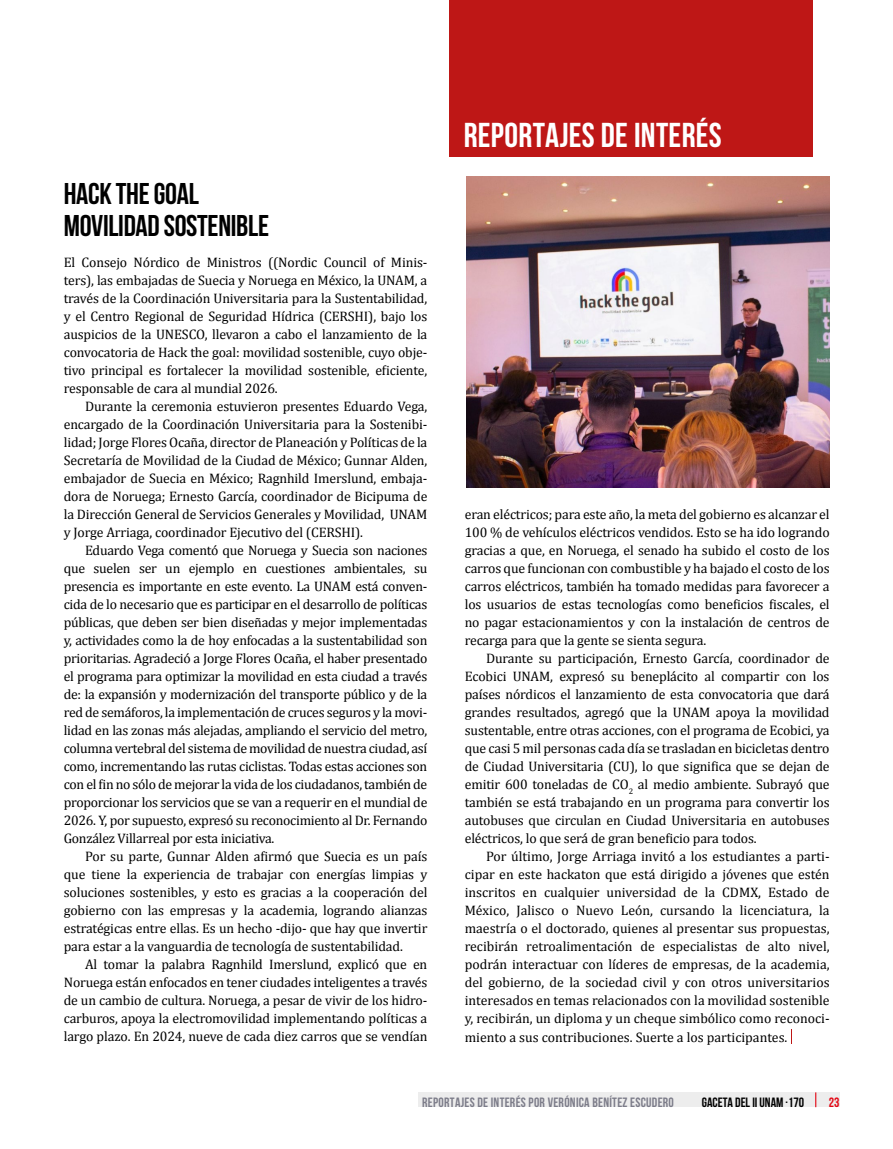
<style>
.page{position:relative;width:893px;height:1149px;background:#fff}
.page>*{position:absolute;margin:0;border:0;box-sizing:border-box;transform-origin:0 0}
.t1{font:700 34.5px "Bebas Neue";letter-spacing:.01em;color:#fff}
.t2{font:700 30px/31.5px "Bebas Neue";letter-spacing:-.01em;color:#000}
.t3{font:13.8px/18px "Cambria";letter-spacing:-.01em;color:#000;text-align:justify}
.t4{font:700 13.5px "Bebas Neue";letter-spacing:.02em;color:#7c7c89}
.t5{font:700 13.5px "Bebas Neue";color:#000}
.t6{font:700 13.5px "Bebas Neue";color:#e30613}
</style>
<div class="page">
<div style="left:418px;top:1092px;width:422px;height:14px;background:#ededed"></div>
<div style="left:450px;top:0;width:363px;height:156px;background:#be1716"></div>
<svg style="left:791px;top:1029px;width:1px;height:14px"></svg>
<img style="left:467px;top:176px;width:363px;height:311px">
<h2 class="t2" style="left:64px;top:178px;width:207px">HACK THE GOAL<br>MOVILIDAD SOSTENIBLE</h2>
<p class="t3" style="left:64px;top:253px;width:365px">El Consejo Nórdico de Ministros ((Nordic Council of Minis&shy;ters), las embajadas de Suecia y Noruega en México, la UNAM, a través de la Coordinación Universitaria para la Sustentabilidad, y el Centro Regional de Seguridad Hídrica (CERSHI), bajo los auspicios de la UNESCO, llevaron a cabo el lanzamiento de la convocatoria de Hack the goal: movilidad sostenible, cuyo obje&shy;tivo principal es fortalecer la movilidad sostenible, eficiente, responsable de cara al mundial 2026.</p>
<p class="t3" style="left:64px;top:397px;width:365px;text-indent:21px">Durante la ceremonia estuvieron presentes Eduardo Vega, encargado de la Coordinación Universitaria para la Sostenibi&shy;lidad; Jorge Flores Ocaña, director de Planeación y Políticas de la Secretaría de Movilidad de la Ciudad de México; Gunnar Alden, embajador de Suecia en México; Ragnhild Imerslund, embaja&shy;dora de Noruega; Ernesto García, coordinador de Bicipuma de la Dirección General de Servicios Generales y Movilidad, UNAM y Jorge Arriaga, coordinador Ejecutivo del (CERSHI).</p>
<p class="t3" style="left:64px;top:541px;width:365px;text-indent:21px">Eduardo Vega comentó que Noruega y Suecia son naciones que suelen ser un ejemplo en cuestiones ambientales, su presencia es importante en este evento. La UNAM está conven&shy;cida de lo necesario que es participar en el desarrollo de políticas públicas, que deben ser bien diseñadas y mejor implementadas y, actividades como la de hoy enfocadas a la sustentabilidad son prioritarias. Agradeció a Jorge Flores Ocaña, el haber presentado el programa para optimizar la movilidad en esta ciudad a través de: la expansión y modernización del transporte público y de la red de semáforos, la implementación de cruces seguros y la movi&shy;lidad en las zonas más alejadas, ampliando el servicio del metro, columna vertebral del sistema de movilidad de nuestra ciudad, así como, incrementando las rutas ciclistas. Todas estas acciones son con el fin no sólo de mejorar la vida de los ciudadanos, también de proporcionar los servicios que se van a requerir en el mundial de 2026. Y, por supuesto, expresó su reconocimiento al Dr. Fernando González Villarreal por esta iniciativa.</p>
<p class="t3" style="left:64px;top:847px;width:365px;text-indent:21px">Por su parte, Gunnar Alden afirmó que Suecia es un país que tiene la experiencia de trabajar con energías limpias y soluciones sostenibles, y esto es gracias a la cooperación del gobierno con las empresas y la academia, logrando alianzas estratégicas entre ellas. Es un hecho -dijo- que hay que invertir para estar a la vanguardia de tecnología de sustentabilidad.</p>
<p class="t3" style="left:64px;top:955px;width:365px;text-indent:21px">Al tomar la palabra Ragnhild Imerslund, explicó que en Noruega están enfocados en tener ciudades inteligentes a través de un cambio de cultura. Noruega, a pesar de vivir de los hidro&shy;carburos, apoya la electromovilidad implementando políticas a largo plazo. En 2024, nueve de cada diez carros que se vendían</p>
<h1 class="t1" style="left:464px;top:116px;width:260px">REPORTAJES DE INTERÉS</h1>
<p class="t3" style="left:465px;top:505px;width:366px">eran eléctricos; para este año, la meta del gobierno es alcanzar el 100 % de vehículos eléctricos vendidos. Esto se ha ido logrando gracias a que, en Noruega, el senado ha subido el costo de los carros que funcionan con combustible y ha bajado el costo de los carros eléctricos, también ha tomado medidas para favorecer a los usuarios de estas tecnologías como beneficios fiscales, el no pagar estacionamientos y con la instalación de centros de recarga para que la gente se sienta segura.</p>
<p class="t3" style="left:465px;top:649px;width:366px;text-indent:21px">Durante su participación, Ernesto García, coordinador de Ecobici UNAM, expresó su beneplácito al compartir con los países nórdicos el lanzamiento de esta convocatoria que dará grandes resultados, agregó que la UNAM apoya la movilidad sustentable, entre otras acciones, con el programa de Ecobici, ya que casi 5 mil personas cada día se trasladan en bicicletas dentro de Ciudad Universitaria (CU), lo que significa que se dejan de emitir 600 toneladas de CO<sub>2</sub> al medio ambiente. Subrayó que también se está trabajando en un programa para convertir los autobuses que circulan en Ciudad Universitaria en autobuses eléctricos, lo que será de gran beneficio para todos.</p>
<p class="t3" style="left:465px;top:847px;width:366px;text-indent:21px">Por último, Jorge Arriaga invitó a los estudiantes a parti&shy;cipar en este hackaton que está dirigido a jóvenes que estén inscritos en cualquier universidad de la CDMX, Estado de México, Jalisco o Nuevo León, cursando la licenciatura, la maestría o el doctorado, quienes al presentar sus propuestas, recibirán retroalimentación de especialistas de alto nivel, podrán interactuar con líderes de empresas, de la academia, del gobierno, de la sociedad civil y con otros universitarios interesados en temas relacionados con la movilidad sostenible y, recibirán, un diploma y un cheque simbólico como reconoci&shy;miento a sus contribuciones. Suerte a los participantes.</p>
<p class="t4" style="left:422px;top:1094px;width:253px">REPORTAJES DE INTERÉS POR VERÓNICA BENÍTEZ ESCUDERO</p>
<p class="t5" style="left:702px;top:1094px;width:104px">GACETA DEL II UNAM ·170</p>
<p class="t6" style="left:829px;top:1094px;width:12px">23</p>
</div>
